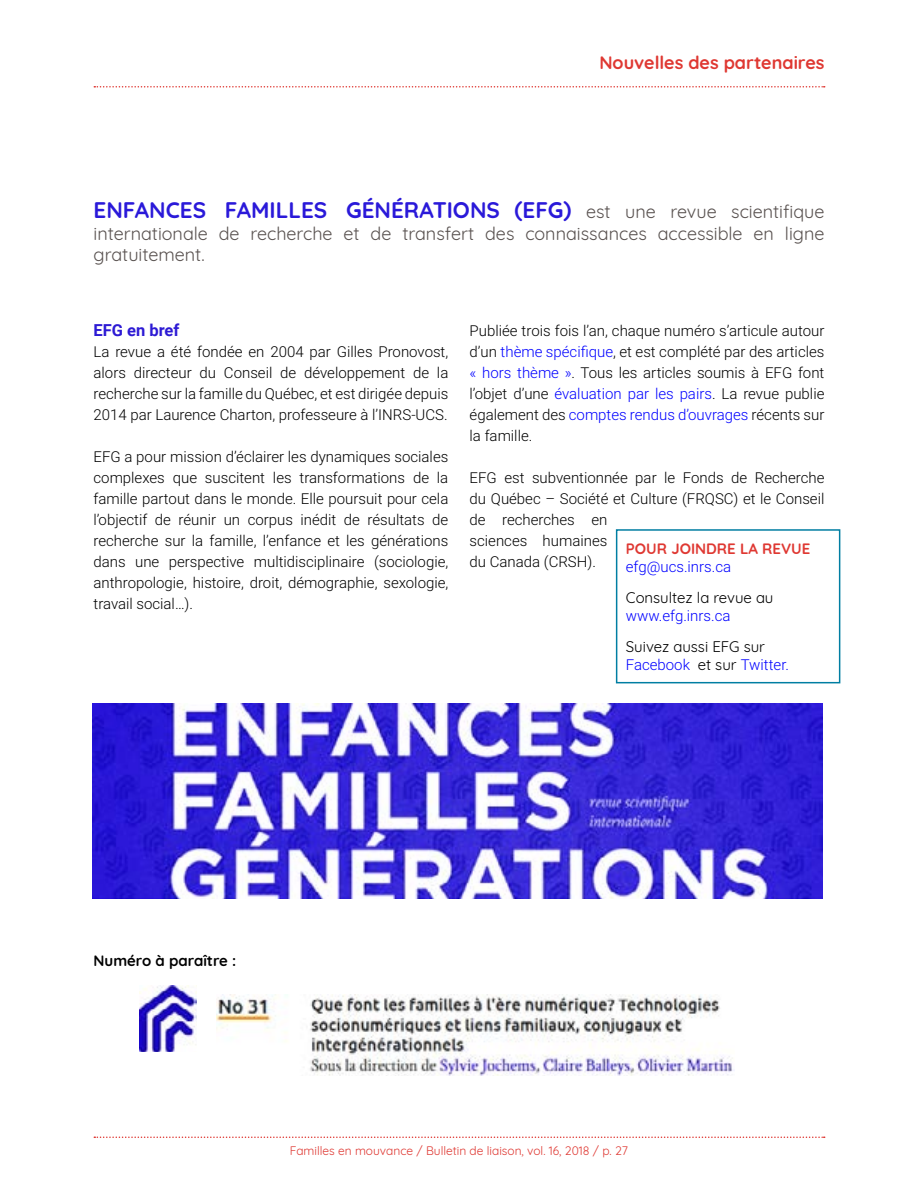
<style>
.page{position:relative;width:918px;height:1188px;background:#fff}
.page>*{position:absolute;margin:0;border:0;box-sizing:border-box;transform-origin:0 0}
.t1{font:700 22.5px "Quicksand";color:#2a19d9}
.t2{font:18px/21.6px "Quicksand";color:#58514f}
.t3{font:700 18px "Quicksand";color:#df3832}
.t4{font:700 16.5px "Roboto";color:#2d1ad4}
.t5{font:300 15px/21px "Roboto";color:#000;text-align:justify}
.t6{font:300 15px "Roboto";color:#00f}
.t7{font:15px "Quicksand";color:#000}
.t8{font:700 15px "Quicksand";color:#df3832}
.t9{font:700 15px "Quicksand";color:#000}
.t10{font:12px "Quicksand";color:#df3832}
.s1{font-weight:400;font-size:18px;color:#58514f}
.s2{color:#00f}
.s3{font-family:"Quicksand";font-weight:400;color:#000}
</style>
<div class="page">
<svg style="left:94px;top:1137px;width:731px;height:1px"></svg>
<svg style="left:94px;top:86px;width:731px;height:2px"></svg>
<img style="left:92px;top:703px;width:730px;height:195px">
<div style="left:616px;top:529px;width:224px;height:154px;border:2px solid #007ea2"></div>
<img style="left:217px;top:994px;width:517px;height:81px">
<img style="left:139px;top:986px;width:57px;height:65px">
<p class="t3" style="left:599px;top:48px;width:227px">Nouvelles des partenaires</p>
<h1 class="t1" style="left:94px;top:191px;width:732px">ENFANCES FAMILLES GÉNÉRATIONS (EFG) <span class="s1">est une revue scientifique</span></h1>
<p class="t2" style="left:94px;top:221px;width:732px">internationale de recherche et de transfert des connaissances accessible en ligne gratuitement.</p>
<p class="t4" style="left:94px;top:319px;width:87px">EFG en bref</p>
<p class="t5" style="left:94px;top:341px;width:356px">La revue a été fondée en 2004 par Gilles Pronovost, alors directeur du Conseil de développement de la recherche sur la famille du Québec, et est dirigée depuis 2014 par Laurence Charton, professeure à l’INRS-UCS.</p>
<p class="t5" style="left:94px;top:446px;width:356px">EFG a pour mission d’éclairer les dynamiques sociales complexes que suscitent les transformations de la famille partout dans le monde. Elle poursuit pour cela l’objectif de réunir un corpus inédit de résultats de recherche sur la famille, l’enfance et les générations dans une perspective multidisciplinaire (sociologie, anthropologie, histoire, droit, démographie, sexologie, travail social…).</p>
<p class="t5" style="left:470px;top:320px;width:356px">Publiée trois fois l’an, chaque numéro s’articule autour d’un <span class="s2">thème spécifique</span>, et est complété par des articles <span class="s2">« hors thème »</span>. Tous les articles soumis à EFG font l’objet d’une <span class="s2">évaluation par les pairs</span>. La revue publie également des <span class="s2">comptes rendus d’ouvrages</span> récents sur la famille.</p>
<p class="t5" style="left:470px;top:467px;width:356px;text-align:left">EFG est subventionnée par le Fonds de Recherche du Québec – Société et Culture (FRQSC) et le Conseil de recherches en<br>sciences humaines<br>du Canada (CRSH).</p>
<p class="t8" style="left:626px;top:536px;width:186px">POUR JOINDRE LA REVUE</p>
<p class="t6" style="left:626px;top:556px;width:107px">efg@ucs.inrs.ca</p>
<p class="t7" style="left:626px;top:586px;width:149px">Consultez la revue au</p>
<p class="t6" style="left:626px;top:605px;width:106px">www.efg.inrs.ca</p>
<p class="t7" style="left:626px;top:635px;width:141px">Suivez aussi EFG sur</p>
<p class="t6" style="left:626px;top:654px;width:165px">Facebook <span class="s3">et sur</span> Twitter.</p>
<p class="t9" style="left:94px;top:948px;width:144px">Numéro à paraître :</p>
<p class="t10" style="left:290px;top:1141px;width:340px">Familles en mouvance / Bulletin de liaison, vol. 16, 2018 / p. 27</p>
</div>
